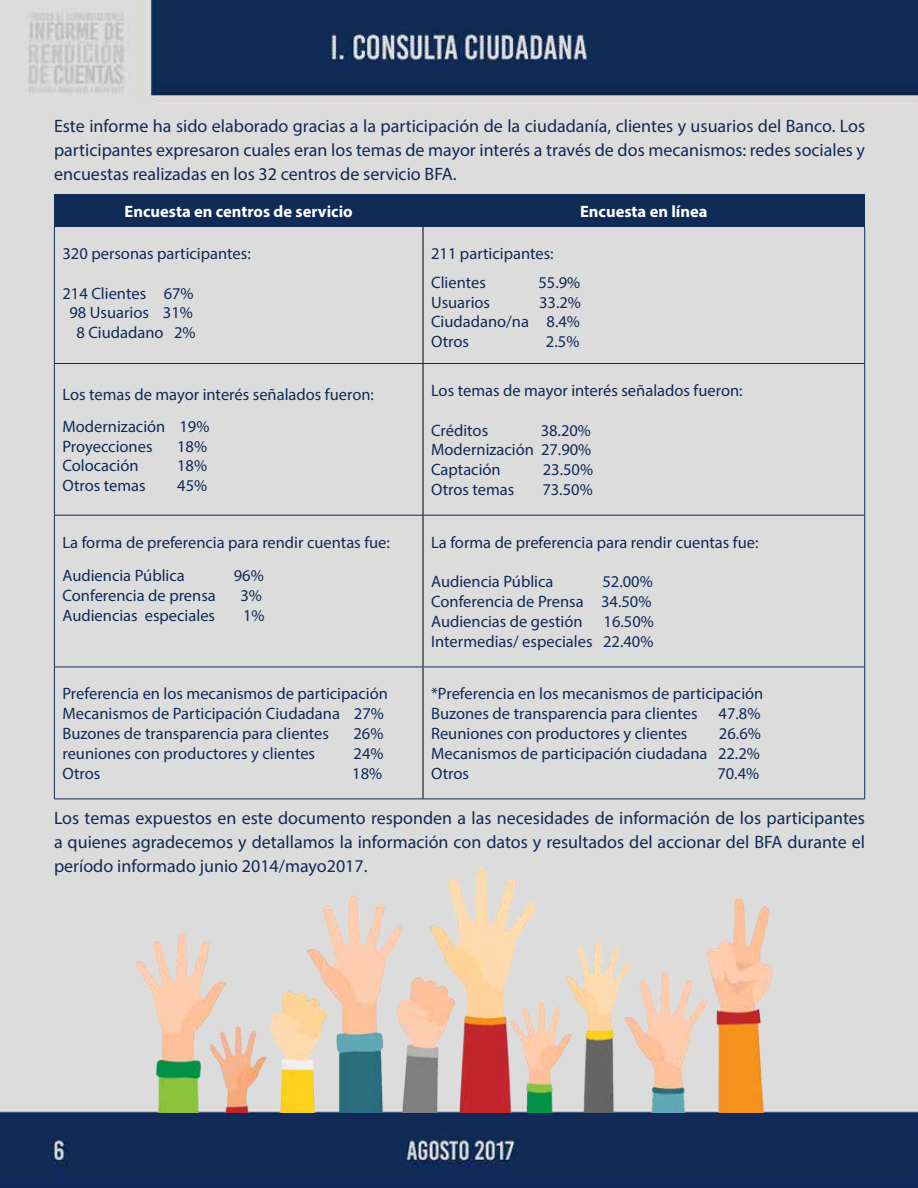
<style>
.page{position:relative;width:918px;height:1188px;background:#fff}
.page>*{position:absolute;margin:0;border:0;box-sizing:border-box;transform-origin:0 0}
.t1{font:18px/24px "Myriad Pro";color:#102b56;text-align:justify}
.t2{font:16.5px/19.8px "Myriad Pro";color:#102b56}
.t3{font:700 16.5px "Myriad Pro";color:#fff}
</style>
<div class="page">
<img style="left:0;top:0;width:918px;height:1188px">
<img style="left:54px;top:842px;width:811px;height:270px">
<div style="left:54px;top:194px;width:369px;height:33px;background:#102b56"></div>
<div style="left:423px;top:194px;width:442px;height:33px;background:#102b56"></div>
<hr style="left:423px;top:227px;width:1px;height:136px;background:#000">
<hr style="left:423px;top:364px;width:1px;height:151px;background:#000">
<hr style="left:423px;top:516px;width:1px;height:151px;background:#000">
<hr style="left:423px;top:667px;width:1px;height:131px;background:#000">
<hr style="left:54px;top:227px;width:1px;height:136px;background:#102b56">
<hr style="left:864px;top:227px;width:1px;height:136px;background:#102b56">
<hr style="left:54px;top:363px;width:369px;height:1px;background:#102b56">
<hr style="left:54px;top:364px;width:1px;height:151px;background:#102b56">
<hr style="left:423px;top:363px;width:442px;height:1px;background:#102b56">
<hr style="left:864px;top:364px;width:1px;height:151px;background:#102b56">
<hr style="left:54px;top:515px;width:369px;height:1px;background:#102b56">
<hr style="left:54px;top:516px;width:1px;height:151px;background:#102b56">
<hr style="left:423px;top:515px;width:442px;height:1px;background:#102b56">
<hr style="left:864px;top:516px;width:1px;height:151px;background:#102b56">
<hr style="left:54px;top:667px;width:369px;height:1px;background:#102b56">
<hr style="left:54px;top:667px;width:1px;height:131px;background:#102b56">
<hr style="left:423px;top:667px;width:442px;height:1px;background:#102b56">
<hr style="left:864px;top:667px;width:1px;height:131px;background:#102b56">
<hr style="left:54px;top:798px;width:369px;height:1px;background:#102b56">
<hr style="left:423px;top:798px;width:442px;height:1px;background:#102b56">
<p class="t1" style="left:54px;top:114px;width:813px">Este informe ha sido elaborado gracias a la participación de la ciudadanía, clientes y usuarios del Banco. Los participantes expresaron cuales eran los temas de mayor interés a través de dos mecanismos: redes sociales y encuestas realizadas en los 32 centros de servicio BFA.</p>
<p class="t3" style="left:125px;top:200px;width:230px">Encuesta en centros de servicio</p>
<p class="t3" style="left:580px;top:200px;width:129px">Encuesta en línea</p>
<p class="t2" style="left:62px;top:243px;width:190px">320 personas participantes:</p>
<p class="t2" style="left:62px;top:283px;width:135px;text-align:right">214 Clientes 67%<br>98 Usuarios 31%<br>8 Ciudadano 2%</p>
<p class="t2" style="left:431px;top:239px;width:124px;line-height:28.8px">211 participantes:<br>Clientes</p>
<p class="t2" style="left:538px;top:272px;width:43px">55.9%</p>
<p class="t2" style="left:431px;top:292px;width:61px">Usuarios</p>
<p class="t2" style="left:431px;top:292px;width:151px;text-align:justify;text-indent:108px">33.2% Ciudadano/na 8.4% Otros</p>
<p class="t2" style="left:546px;top:332px;width:35px">2.5%</p>
<p class="t2" style="left:62px;top:378px;width:313px;line-height:31.8px">Los temas de mayor interés señalados fueron:<br>Modernización 19%</p>
<p class="t2" style="left:62px;top:436px;width:92px">Proyecciones</p>
<p class="t2" style="left:177px;top:436px;width:31px">18%</p>
<p class="t2" style="left:62px;top:456px;width:78px">Colocación</p>
<p class="t2" style="left:177px;top:456px;width:31px">18%</p>
<p class="t2" style="left:62px;top:475px;width:85px">Otros temas</p>
<p class="t2" style="left:177px;top:475px;width:31px">45%</p>
<p class="t2" style="left:62px;top:525px;width:329px;line-height:33.3px">La forma de preferencia para rendir cuentas fue:<br>Audiencia Pública</p>
<p class="t2" style="left:234px;top:565px;width:31px">96%</p>
<p class="t2" style="left:62px;top:585px;width:155px">Conferencia de prensa</p>
<p class="t2" style="left:240px;top:585px;width:23px">3%</p>
<p class="t2" style="left:62px;top:605px;width:154px">Audiencias especiales</p>
<p class="t2" style="left:243px;top:605px;width:23px">1%</p>
<p class="t2" style="left:431px;top:380px;width:313px">Los temas de mayor interés señalados fueron:</p>
<p class="t2" style="left:431px;top:420px;width:59px">Créditos</p>
<p class="t2" style="left:431px;top:420px;width:162px;text-align:justify;text-indent:110px">38.20% Modernización 27.90% Captación</p>
<p class="t2" style="left:543px;top:460px;width:52px">23.50%</p>
<p class="t2" style="left:431px;top:479px;width:85px">Otros temas</p>
<p class="t2" style="left:542px;top:479px;width:52px">73.50%</p>
<p class="t2" style="left:431px;top:532px;width:329px">La forma de preferencia para rendir cuentas fue:</p>
<p class="t2" style="left:431px;top:572px;width:124px">Audiencia Pública</p>
<p class="t2" style="left:431px;top:572px;width:223px;text-align:justify;text-indent:171px">52.00% Conferencia de Prensa 34.50% Audiencias de gestión</p>
<p class="t2" style="left:431px;top:611px;width:224px;text-align:right">16.50%<br>Intermedias/ especiales 22.40%</p>
<p class="t2" style="left:62px;top:684px;width:327px">Preferencia en los mecanismos de participación<br>Mecanismos de Participación Ciudadana 27%<br>Buzones de transparencia para clientes</p>
<p class="t2" style="left:431px;top:684px;width:334px">*Preferencia en los mecanismos de participación<br>Buzones de transparencia para clientes</p>
<p class="t2" style="left:719px;top:704px;width:43px">47.8%</p>
<p class="t2" style="left:431px;top:723px;width:258px">Reuniones con productores y clientes</p>
<p class="t2" style="left:353px;top:723px;width:31px">26%</p>
<p class="t2" style="left:431px;top:723px;width:331px;text-align:justify;text-indent:288px">26.6% Mecanismos de participación ciudadana 22.2% Otros</p>
<p class="t2" style="left:62px;top:743px;width:254px">reuniones con productores y clientes</p>
<p class="t2" style="left:354px;top:743px;width:31px">24%</p>
<p class="t2" style="left:62px;top:763px;width:39px">Otros</p>
<p class="t2" style="left:352px;top:763px;width:31px">18%</p>
<p class="t2" style="left:717px;top:763px;width:43px">70.4%</p>
<p class="t1" style="left:54px;top:806px;width:813px">Los temas expuestos en este documento responden a las necesidades de información de los participantes a quienes agradecemos y detallamos la información con datos y resultados del accionar del BFA durante el período informado junio 2014/mayo2017.</p>
</div>
